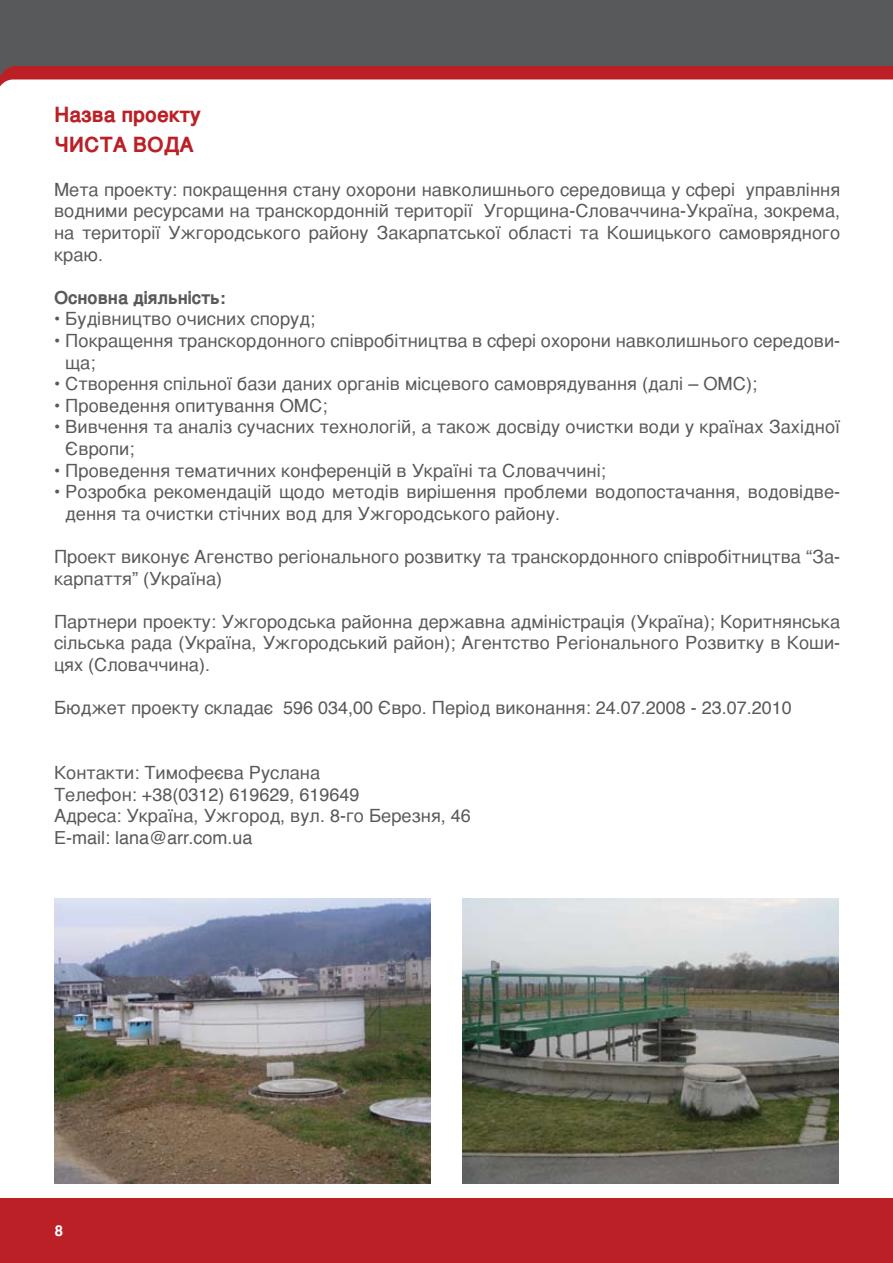
<style>
.page{position:relative;width:893px;height:1263px;background:#fff}
.page>*{position:absolute;margin:0;border:0;box-sizing:border-box;transform-origin:0 0}
.t1{font:700 21px/30px "Helvetica";color:#ba2025}
.t2{font:18px/21.6px "Helvetica";color:#58595b}
.t3{font:700 18px "Helvetica";color:#58595b}
.t4{font:700 15px "Helvetica";color:#fff}
</style>
<div class="page">
<div style="left:0;top:0;width:893px;height:158px;background:#58595b"></div>
<svg style="left:0;top:66px;width:893px;height:14px;background:#bb272c"></svg>
<div style="left:0;top:80px;width:893px;height:78px;background:#fff"></div>
<div style="left:0;top:1199px;width:893px;height:64px;background:#ba2025"></div>
<img style="left:54px;top:898px;width:376px;height:285px">
<img style="left:463px;top:898px;width:376px;height:285px">
<p class="t1" style="left:54px;top:99px;width:148px">Назва проекту<br>ЧИСТА ВОДА</p>
<p class="t2" style="left:54px;top:178px;width:788px;text-align:justify">Мета проекту: покращення стану охорони навколишнього середовища у сфері управління водними ресурсами на транскордонній території Угорщина-Словаччина-Україна, зокрема, на території Ужгородського району Закарпатської області та Кошицького самоврядного краю.</p>
<p class="t3" style="left:54px;top:281px;width:173px">Основна діяльність:</p>
<p class="t2" style="left:54px;top:308px;width:263px">• Будівництво очисних споруд;</p>
<p class="t2" style="left:65px;top:329px;width:776px;text-indent:-11px">• Покращення транскордонного співробітництва в сфері охорони навколишнього середови&shy;ща;</p>
<p class="t2" style="left:54px;top:372px;width:705px">• Створення спільної бази даних органів місцевого самоврядування (далі – ОМС);</p>
<p class="t2" style="left:54px;top:394px;width:275px">• Проведення опитування ОМС;</p>
<p class="t2" style="left:65px;top:416px;width:776px;text-indent:-11px">• Вивчення та аналіз сучасних технологій, а також досвіду очистки води у країнах Західної<br>Європи;</p>
<p class="t2" style="left:54px;top:459px;width:553px">• Проведення тематичних конференцій в Україні та Словаччині;</p>
<p class="t2" style="left:65px;top:480px;width:776px;text-indent:-11px">• Розробка рекомендацій щодо методів вирішення проблеми водопостачання, водовідве&shy;дення та очистки стічних вод для Ужгородського району.</p>
<p class="t2" style="left:54px;top:545px;width:788px">Проект виконує Агенство регіонального розвитку та транскордонного співробітництва “За&shy;карпаття” (Україна)</p>
<p class="t2" style="left:54px;top:610px;width:788px;text-align:justify">Партнери проекту: Ужгородська районна державна адміністрація (Україна); Коритнянська сільська рада (Україна, Ужгородський район); Агентство Регіонального Розвитку в Коши&shy;цях (Словаччина).</p>
<p class="t2" style="left:54px;top:696px;width:739px">Бюджет проекту складає 596 034,00 Євро. Період виконання: 24.07.2008 - 23.07.2010</p>
<p class="t2" style="left:54px;top:761px;width:418px">Контакти: Тимофеєва Руслана<br>Телефон: +38(0312) 619629, 619649<br>Адреса: Україна, Ужгород, вул. 8-го Березня, 46<br>E-mail: lana@arr.com.ua</p>
<p class="t4" style="left:55px;top:1217px;width:10px">8</p>
</div>
